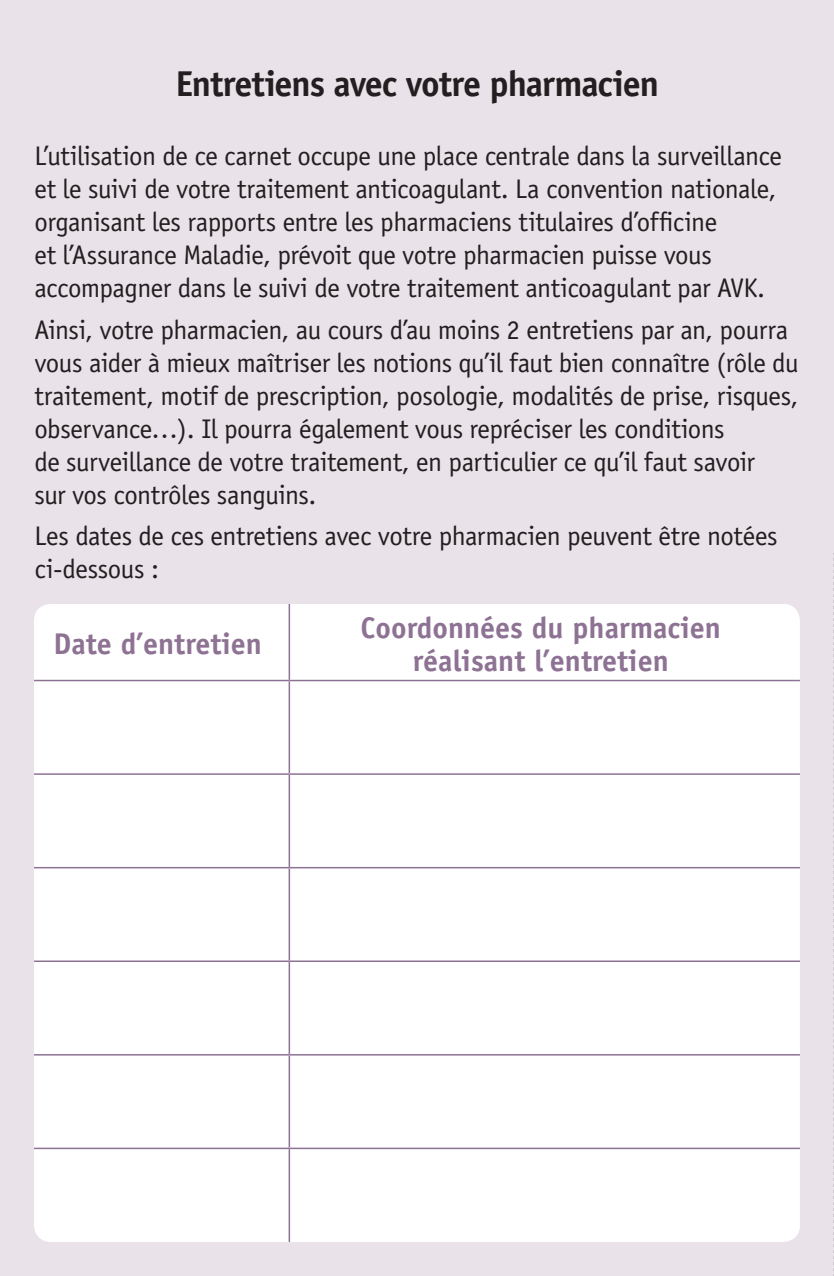
<style>
.page{position:relative;width:834px;height:1276px;background:#fff}
.page>*{position:absolute;margin:0;border:0;box-sizing:border-box;transform-origin:0 0}
.t1{font:700 36px "Officina Sans";letter-spacing:-.03em;color:#231f20}
.t2{font:700 30px/33px "Officina Sans";color:#8e7294;text-align:center}
.t3{font:27px/33px "Officina Sans";letter-spacing:-.02em;color:#231f20}
</style>
<div class="page">
<div style="left:0;top:0;width:833px;height:1276px;background:#e9e3e9"></div>
<svg style="left:833px;top:552px;width:1px;height:724px"></svg>
<div style="left:34px;top:604px;width:765px;height:638px;background:#fff;border-radius:17px"></div>
<hr style="left:288px;top:604px;width:2px;height:76px;background:#8e7294">
<hr style="left:34px;top:680px;width:255px;height:1px;background:#8e7294">
<hr style="left:289px;top:680px;width:510px;height:1px;background:#8e7294">
<hr style="left:288px;top:681px;width:2px;height:92px;background:#8e7294">
<hr style="left:34px;top:773px;width:255px;height:2px;background:#8e7294">
<hr style="left:289px;top:773px;width:510px;height:2px;background:#8e7294">
<hr style="left:288px;top:775px;width:2px;height:92px;background:#8e7294">
<hr style="left:34px;top:867px;width:255px;height:1px;background:#8e7294">
<hr style="left:289px;top:867px;width:510px;height:1px;background:#8e7294">
<hr style="left:288px;top:868px;width:2px;height:92px;background:#8e7294">
<hr style="left:34px;top:960px;width:255px;height:2px;background:#8e7294">
<hr style="left:289px;top:960px;width:510px;height:2px;background:#8e7294">
<hr style="left:288px;top:962px;width:2px;height:92px;background:#8e7294">
<hr style="left:34px;top:1054px;width:255px;height:1px;background:#8e7294">
<hr style="left:289px;top:1054px;width:510px;height:1px;background:#8e7294">
<hr style="left:288px;top:1055px;width:2px;height:92px;background:#8e7294">
<hr style="left:34px;top:1147px;width:255px;height:2px;background:#8e7294">
<hr style="left:289px;top:1147px;width:510px;height:2px;background:#8e7294">
<hr style="left:288px;top:1149px;width:2px;height:93px;background:#8e7294">
<p class="t1" style="left:176px;top:62px;width:484px">Entretiens avec votre pharmacien</p>
<p class="t3" style="left:34px;top:140px;width:749px">L’utilisation de ce carnet occupe une place centrale dans la surveillance et le suivi de votre traitement anticoagulant. La convention nationale, organisant les rapports entre les pharmaciens titulaires d’officine<br>et l’Assurance Maladie, prévoit que votre pharmacien puisse vous accompagner dans le suivi de votre traitement anticoagulant par AVK.</p>
<p class="t3" style="left:34px;top:313px;width:765px">Ainsi, votre pharmacien, au cours d’au moins 2 entretiens par an, pourra vous aider à mieux maîtriser les notions qu’il faut bien connaître (rôle du traitement, motif de prescription, posologie, modalités de prise, risques, observance…). Il pourra également vous repréciser les conditions<br>de surveillance de votre traitement, en particulier ce qu’il faut savoir<br>sur vos contrôles sanguins.</p>
<p class="t3" style="left:34px;top:520px;width:744px">Les dates de ces entretiens avec votre pharmacien peuvent être notées ci-dessous :</p>
<p class="t2" style="left:54px;top:627px;width:210px">Date d’entretien</p>
<p class="t2" style="left:360px;top:610px;width:362px">Coordonnées du pharmacien réalisant l’entretien</p>
</div>
